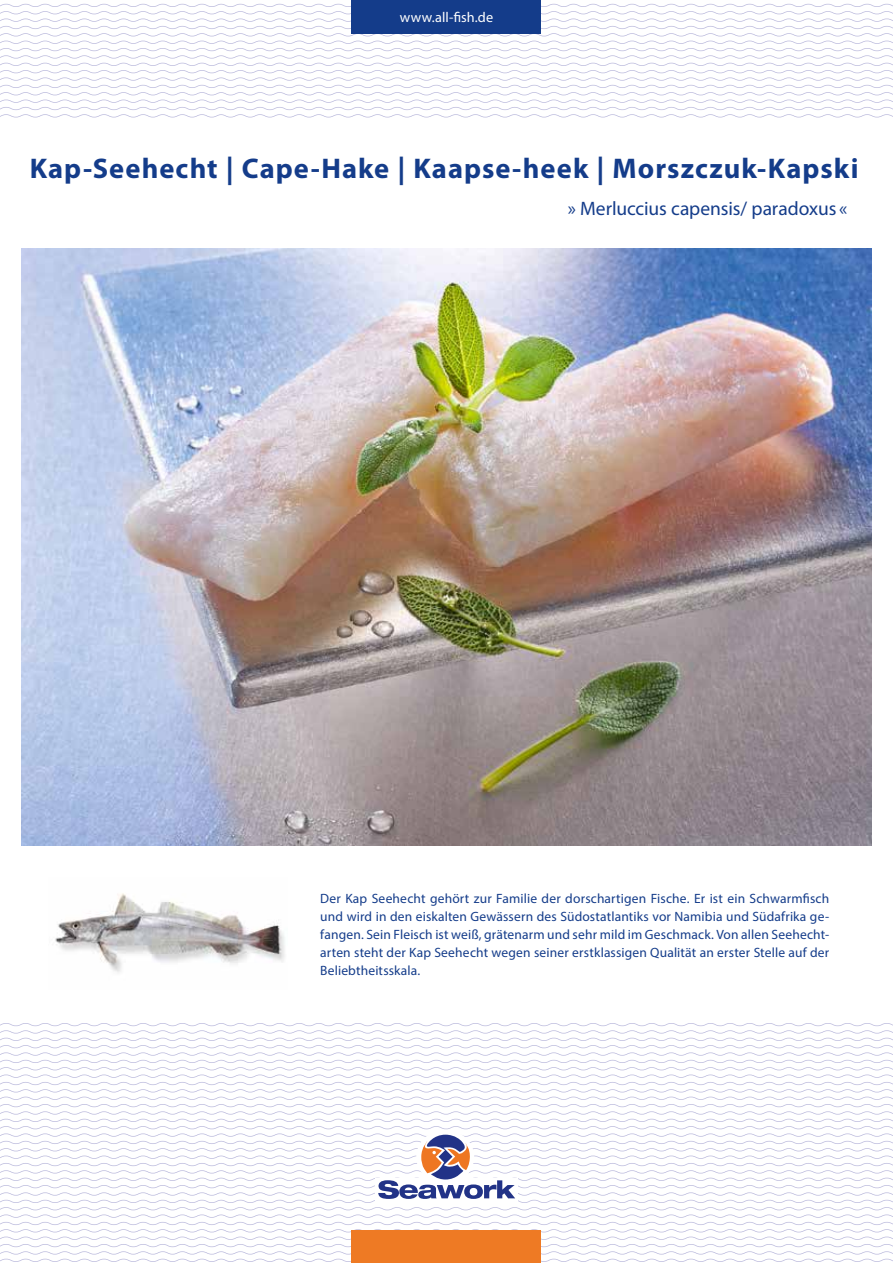
<style>
.page{position:relative;width:893px;height:1263px;background:#fff}
.page>*{position:absolute;margin:0;border:0;box-sizing:border-box;transform-origin:0 0}
.t1{font:700 28.5px "Myriad Pro";letter-spacing:.035em;color:#143c8a}
.t2{font:19.5px "Myriad Pro";letter-spacing:-.005em;color:#143c8a}
.t3{font:14.25px "Myriad Pro";letter-spacing:.005em;color:#fff}
.t4{font:13.5px/18px "Myriad Pro";letter-spacing:.01em;color:#143c8a;text-align:justify}
</style>
<div class="page">
<svg style="left:0;top:4px;width:893px;height:113px"></svg>
<div style="left:352px;top:0;width:189px;height:34px;background:#143c8a"></div>
<div style="left:352px;top:1230px;width:189px;height:33px;background:#ee7a24"></div>
<svg style="left:0;top:1023px;width:893px;height:239px"></svg>
<img style="left:21px;top:249px;width:851px;height:596px">
<img style="left:55px;top:893px;width:230px;height:80px">
<p class="t3" style="left:400px;top:8px;width:95px">www.all-fish.de</p>
<h1 class="t1" style="left:30px;top:152px;width:830px">Kap-Seehecht | Cape-Hake | Kaapse-heek | Morszczuk-Kapski</h1>
<h2 class="t2" style="left:568px;top:196px;width:281px">» Merluccius capensis/ paradoxus «</h2>
<p class="t4" style="left:320px;top:889px;width:510px">Der Kap Seehecht gehört zur Familie der dorschartigen Fische. Er ist ein Schwarmfisch und wird in den eiskalten Gewässern des Südostatlantiks vor Namibia und Südafrika ge&shy;fangen. Sein Fleisch ist weiß, grätenarm und sehr mild im Geschmack. Von allen Seehecht&shy;arten steht der Kap Seehecht wegen seiner erstklassigen Qualität an erster Stelle auf der Beliebtheitsskala.</p>
</div>
